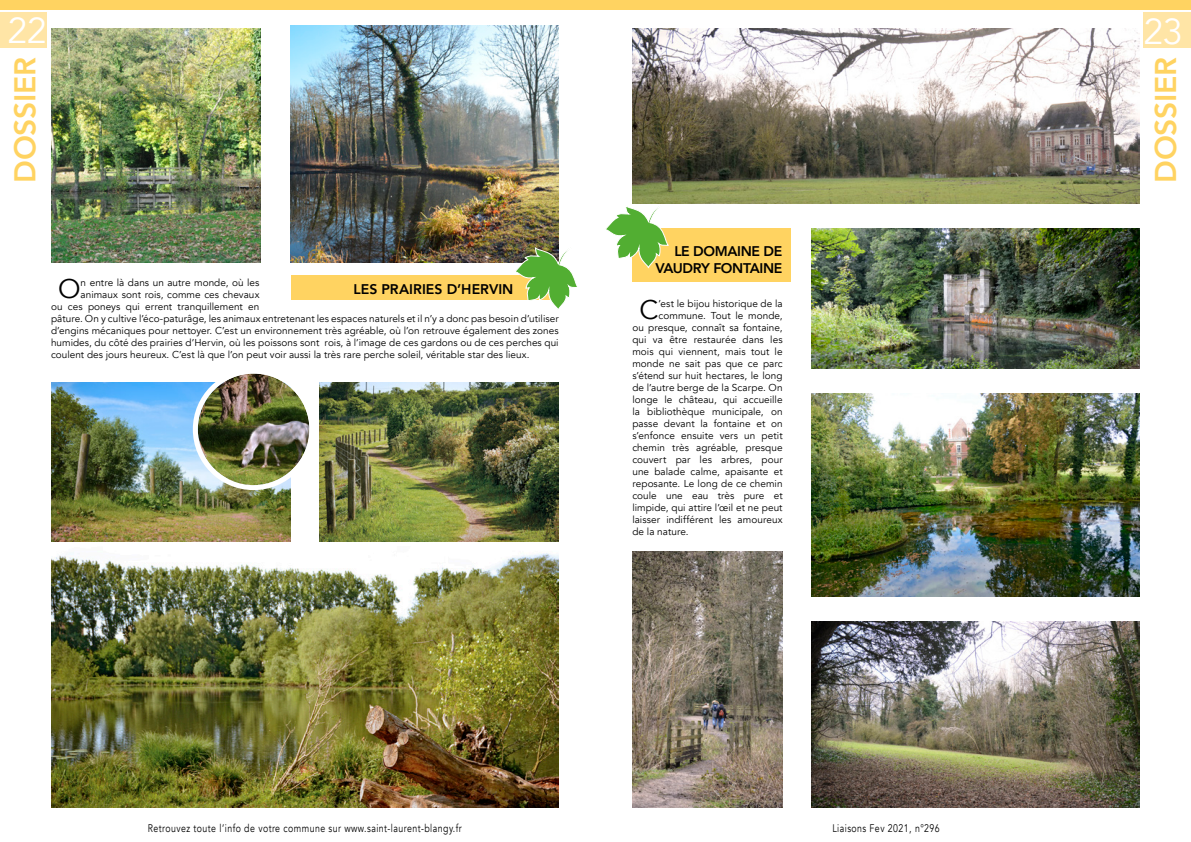
<style>
.page{position:relative;width:1191px;height:842px;background:#fff}
.page>*{position:absolute;margin:0;border:0;box-sizing:border-box;transform-origin:0 0}
.t1{font:36px "Avenir";color:#fff}
.Texte_2016{font:800 30px "Avenir";letter-spacing:-.005em;color:#ffd361}
.Texte_2016-2{font:26.9px "Avenir";color:#000}
.Texte_2016-3{font:800 14px "Avenir";letter-spacing:-.025em;color:#000}
.Corps_de_texte{font:800 14px "Avenir";color:#000}
.t2{font:11px "Avenir";letter-spacing:.05em;color:#000;scale:.8 1}
.Texte_2016-4{font:10px "Avenir";letter-spacing:.005em;color:#000}
</style>
<div class="page">
<img style="left:51px;top:382px;width:240px;height:160px">
<img style="left:319px;top:382px;width:239px;height:160px">
<img style="left:198px;top:374px;width:111px;height:111px;border-radius:56px">
<div style="left:193px;top:369px;width:121px;height:121px;border:5px solid #fff;border-radius:50%"></div>
<img style="left:291px;top:26px;width:267px;height:236px">
<img style="left:51px;top:552px;width:507px;height:256px">
<img style="left:51px;top:28px;width:209px;height:234px">
<div style="left:291px;top:276px;width:267px;height:24px;background:#ffd361"></div>
<svg style="left:512px;top:247px;width:65px;height:62px"></svg>
<img style="left:811px;top:393px;width:329px;height:204px">
<img style="left:811px;top:228px;width:329px;height:140px">
<img style="left:632px;top:552px;width:150px;height:256px">
<img style="left:811px;top:622px;width:329px;height:186px">
<img style="left:632px;top:29px;width:508px;height:175px">
<div style="left:632px;top:228px;width:159px;height:54px;background:#ffd361"></div>
<svg style="left:606px;top:206px;width:63px;height:63px"></svg>
<div style="left:0;top:13px;width:47px;height:35px;background:#ffe5a6"></div>
<div style="left:1143px;top:13px;width:48px;height:35px;background:#ffe5a6"></div>
<div style="left:0;top:0;width:595px;height:10px;background:#ffd361"></div>
<div style="left:595px;top:0;width:596px;height:10px;background:#ffd361"></div>
<h1 class="t1" style="left:8px;top:9px;width:41px">22</h1>
<h1 class="t1" style="left:1143px;top:10px;width:41px">23</h1>
<p class="Texte_2016" style="left:2px;top:183px;width:127px;rotate:-90deg">DOSSIER</p>
<p class="Texte_2016-2" style="left:58px;top:273px;width:24px">O</p>
<p class="Texte_2016-4" style="left:81px;top:277px;width:180px">n entre là dans un autre monde, où les</p>
<p class="Corps_de_texte" style="left:353px;top:279px;width:161px">LES PRAIRIES D’HERVIN</p>
<p class="Texte_2016-4" style="left:81px;top:289px;width:180px">animaux sont rois, comme ces chevaux</p>
<p class="Texte_2016-4" style="left:51px;top:301px;width:210px">ou ces poneys qui errent tranquillement en</p>
<p class="Texte_2016-4" style="left:51px;top:313px;width:509px">pâture. On y cultive l’éco-paturâge, les animaux entretenant les espaces naturels et il n’y a donc pas besoin d’utiliser</p>
<p class="Texte_2016-4" style="left:51px;top:325px;width:509px">d’engins mécaniques pour nettoyer. C’est un environnement très agréable, où l’on retrouve également des zones</p>
<p class="Texte_2016-4" style="left:51px;top:337px;width:509px">humides, du côté des prairies d’Hervin, où les poissons sont rois, à l’image de ces gardons ou de ces perches qui</p>
<p class="Texte_2016-4" style="left:51px;top:349px;width:480px">coulent des jours heureux. C’est là que l’on peut voir aussi la très rare perche soleil, véritable star des lieux.</p>
<p class="Texte_2016-3" style="left:674px;top:240px;width:109px">LE DOMAINE DE</p>
<p class="Texte_2016-3" style="left:655px;top:257px;width:128px">VAUDRY FONTAINE</p>
<p class="Texte_2016-2" style="left:639px;top:294px;width:20px">C</p>
<p class="Texte_2016-4" style="left:658px;top:297px;width:126px">’est le bijou historique de la</p>
<p class="Texte_2016-4" style="left:658px;top:309px;width:126px">commune. Tout le monde,</p>
<p class="Texte_2016-4" style="left:632px;top:321px;width:152px">ou presque, connaît sa fontaine,</p>
<p class="Texte_2016-4" style="left:632px;top:333px;width:152px">qui va être restaurée dans les</p>
<p class="Texte_2016-4" style="left:632px;top:345px;width:152px">mois qui viennent, mais tout le</p>
<p class="Texte_2016-4" style="left:632px;top:357px;width:152px">monde ne sait pas que ce parc</p>
<p class="Texte_2016-4" style="left:632px;top:369px;width:152px">s’étend sur huit hectares, le long</p>
<p class="Texte_2016-4" style="left:632px;top:381px;width:152px">de l’autre berge de la Scarpe. On</p>
<p class="Texte_2016-4" style="left:632px;top:393px;width:152px">longe le château, qui accueille</p>
<p class="Texte_2016-4" style="left:632px;top:405px;width:152px">la bibliothèque municipale, on</p>
<p class="Texte_2016-4" style="left:632px;top:417px;width:152px">passe devant la fontaine et on</p>
<p class="Texte_2016-4" style="left:632px;top:429px;width:152px">s’enfonce ensuite vers un petit</p>
<p class="Texte_2016-4" style="left:632px;top:441px;width:152px">chemin très agréable, presque</p>
<p class="Texte_2016-4" style="left:632px;top:453px;width:152px">couvert par les arbres, pour</p>
<p class="Texte_2016-4" style="left:632px;top:465px;width:152px">une balade calme, apaisante et</p>
<p class="Texte_2016-4" style="left:632px;top:477px;width:152px">reposante. Le long de ce chemin</p>
<p class="Texte_2016-4" style="left:632px;top:489px;width:152px">coule une eau très pure et</p>
<p class="Texte_2016-4" style="left:632px;top:501px;width:152px">limpide, qui attire l’œil et ne peut</p>
<p class="Texte_2016-4" style="left:632px;top:513px;width:152px">laisser indifférent les amoureux</p>
<p class="Texte_2016-4" style="left:632px;top:525px;width:58px">de la nature.</p>
<p class="t2" style="left:148px;top:822px;width:394px">Retrouvez toute l’info de votre commune sur www.saint-laurent-blangy.fr</p>
<p class="t2" style="left:832px;top:822px;width:136px">Liaisons Fev 2021, n°296</p>
<p class="Texte_2016" style="left:1142px;top:183px;width:127px;rotate:-90deg">DOSSIER</p>
</div>
